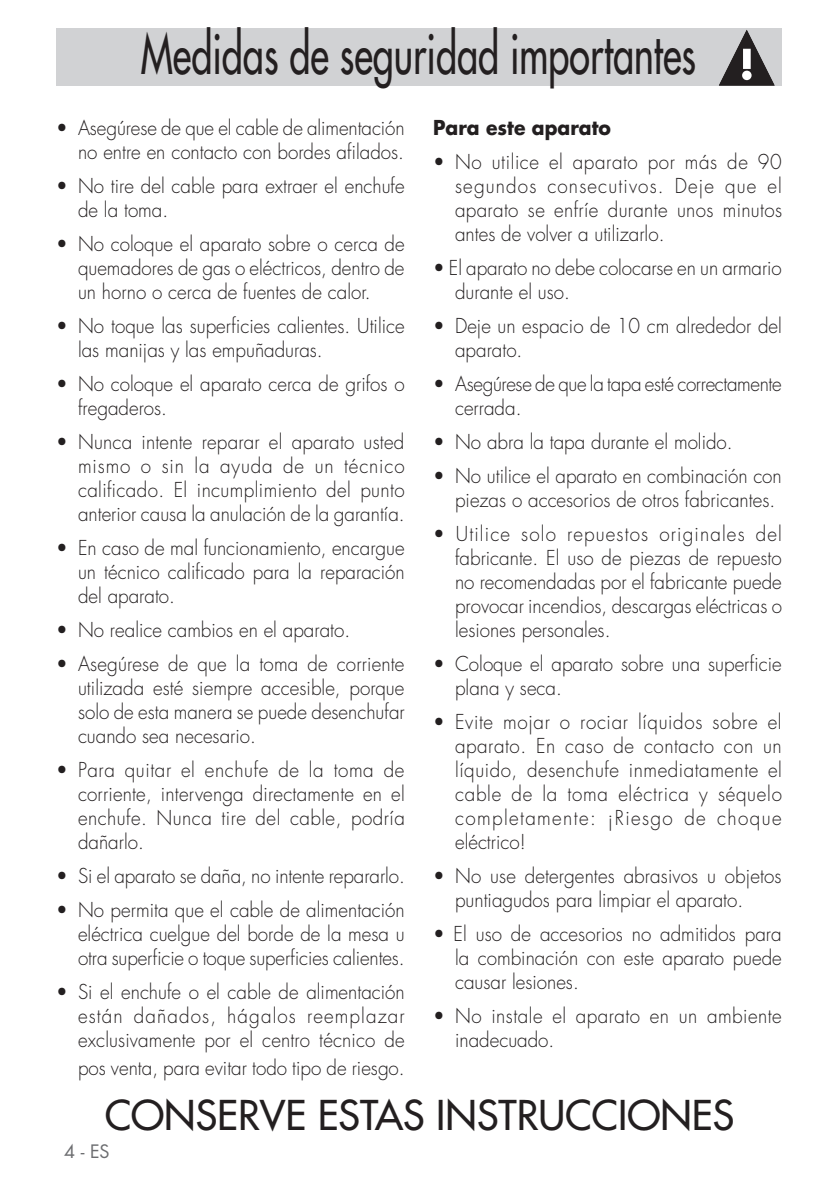
<style>
.page{position:relative;width:839px;height:1191px;background:#fff}
.page>*{position:absolute;margin:0;border:0;box-sizing:border-box;transform-origin:0 0}
.Testo{font:500 54px "Futura Std";color:#231f20;scale:.7 1}
.Testo-2{font:500 40px "Futura Std";color:#231f20}
.testo_tab{font:300 20px/24px "Futura Std";color:#231f20;text-align:justify;scale:.94 1}
.testo_tab-2{font:300 20px/24px "Futura Std";letter-spacing:-.02em;color:#231f20;scale:.94 1}
.testo_tab-3{font:300 20px/24px "Futura Std";letter-spacing:.025em;color:#231f20;scale:.94 1}
.testo_tab-4{font:700 20px "Futura Std";color:#231f20;scale:.94 1}
.t1{font:18px "Futura Std";color:#6c6d70}
</style>
<div class="page">
<div style="left:56px;top:28px;width:726px;height:58px;background:#d1d2d4"></div>
<svg style="left:719px;top:30px;width:55px;height:56px"></svg>
<p class="Testo" style="left:141px;top:21px;width:795px">Medidas de seguridad importantes</p>
<p class="testo_tab" style="left:56px;top:116px;width:372px;text-align:right">• Asegúrese de que el cable de alimentación no entre en contacto con bordes afilados.</p>
<p class="testo_tab" style="left:78px;top:174px;width:349px;text-indent:-22px">• No tire del cable para extraer el enchufe de la toma.</p>
<p class="testo_tab" style="left:78px;top:232px;width:349px;text-indent:-22px">• No coloque el aparato sobre o cerca de quemadores de gas o eléctricos, dentro de un horno o cerca de fuentes de calor.</p>
<p class="testo_tab" style="left:78px;top:314px;width:349px;text-indent:-22px">• No toque las superficies calientes. Utilice las manijas y las empuñaduras.</p>
<p class="testo_tab" style="left:78px;top:372px;width:349px;text-indent:-22px">• No coloque el aparato cerca de grifos o fregaderos.</p>
<p class="testo_tab" style="left:78px;top:430px;width:349px;text-indent:-22px">• Nunca intente reparar el aparato usted mismo o sin la ayuda de un técnico calificado. El incumplimiento del punto anterior causa la anulación de la garantía.</p>
<p class="testo_tab" style="left:78px;top:536px;width:349px;text-indent:-22px">• En caso de mal funcionamiento, encargue un técnico calificado para la reparación del aparato.</p>
<p class="testo_tab" style="left:56px;top:618px;width:314px">• No realice cambios en el aparato.</p>
<p class="testo_tab" style="left:78px;top:652px;width:349px;text-indent:-22px">• Asegúrese de que la toma de corriente utilizada esté siempre accesible, porque solo de esta manera se puede desenchufar cuando sea necesario.</p>
<p class="testo_tab" style="left:78px;top:758px;width:349px;text-indent:-22px">• Para quitar el enchufe de la toma de corriente, intervenga directamente en el enchufe. Nunca tire del cable, podría dañarlo.</p>
<p class="testo_tab" style="left:56px;top:864px;width:373px">• Si el aparato se daña, no intente repararlo.</p>
<p class="testo_tab" style="left:78px;top:898px;width:349px;text-indent:-22px">• No permita que el cable de alimentación eléctrica cuelgue del borde de la mesa u otra superficie o toque superficies calientes.</p>
<p class="testo_tab" style="left:78px;top:980px;width:349px;text-indent:-22px">• Si el enchufe o el cable de alimentación están dañados, hágalos reemplazar exclusivamente por el centro técnico de</p>
<p class="testo_tab" style="left:78px;top:1056px;width:349px">pos venta, para evitar todo tipo de riesgo.</p>
<p class="testo_tab-4" style="left:433px;top:114px;width:191px">Para este aparato</p>
<p class="testo_tab" style="left:455px;top:150px;width:349px;text-indent:-22px">• No utilice el aparato por más de 90 segundos consecutivos. Deje que el aparato se enfríe durante unos minutos antes de volver a utilizarlo.</p>
<p class="testo_tab" style="left:455px;top:256px;width:349px;text-indent:-22px">• El aparato no debe colocarse en un armario durante el uso.</p>
<p class="testo_tab" style="left:455px;top:314px;width:349px;text-indent:-22px">• Deje un espacio de 10 cm alrededor del aparato.</p>
<p class="testo_tab-2" style="left:455px;top:372px;width:349px;text-indent:-22px">• Asegúrese de que la tapa esté correctamente cerrada.</p>
<p class="testo_tab" style="left:433px;top:430px;width:320px">• No abra la tapa durante el molido.</p>
<p class="testo_tab" style="left:455px;top:464px;width:349px;text-indent:-22px">• No utilice el aparato en combinación con piezas o accesorios de otros fabricantes.</p>
<p class="testo_tab" style="left:455px;top:522px;width:349px;text-indent:-22px">• Utilice solo repuestos originales del fabricante. El uso de piezas de repuesto no recomendadas por el fabricante puede provocar incendios, descargas eléctricas o lesiones personales.</p>
<p class="testo_tab" style="left:455px;top:652px;width:349px;text-indent:-22px">• Coloque el aparato sobre una superficie plana y seca.</p>
<p class="testo_tab" style="left:455px;top:710px;width:349px;text-indent:-22px">• Evite mojar o rociar líquidos sobre el aparato. En caso de contacto con un líquido, desenchufe inmediatamente el cable de la toma eléctrica y séquelo completamente: ¡Riesgo de choque eléctrico!</p>
<p class="testo_tab" style="left:455px;top:864px;width:349px;text-indent:-22px">• No use detergentes abrasivos u objetos puntiagudos para limpiar el aparato.</p>
<p class="testo_tab" style="left:455px;top:922px;width:349px;text-indent:-22px">• El uso de accesorios no admitidos para la combinación con este aparato puede causar lesiones.</p>
<p class="testo_tab-3" style="left:455px;top:1004px;width:349px;text-indent:-22px">• No instale el aparato en un ambiente inadecuado.</p>
<p class="Testo-2" style="left:105px;top:1090px;width:631px">CONSERVE ESTAS INSTRUCCIONES</p>
<p class="t1" style="left:64px;top:1140px;width:47px">4 - ES</p>
</div>
